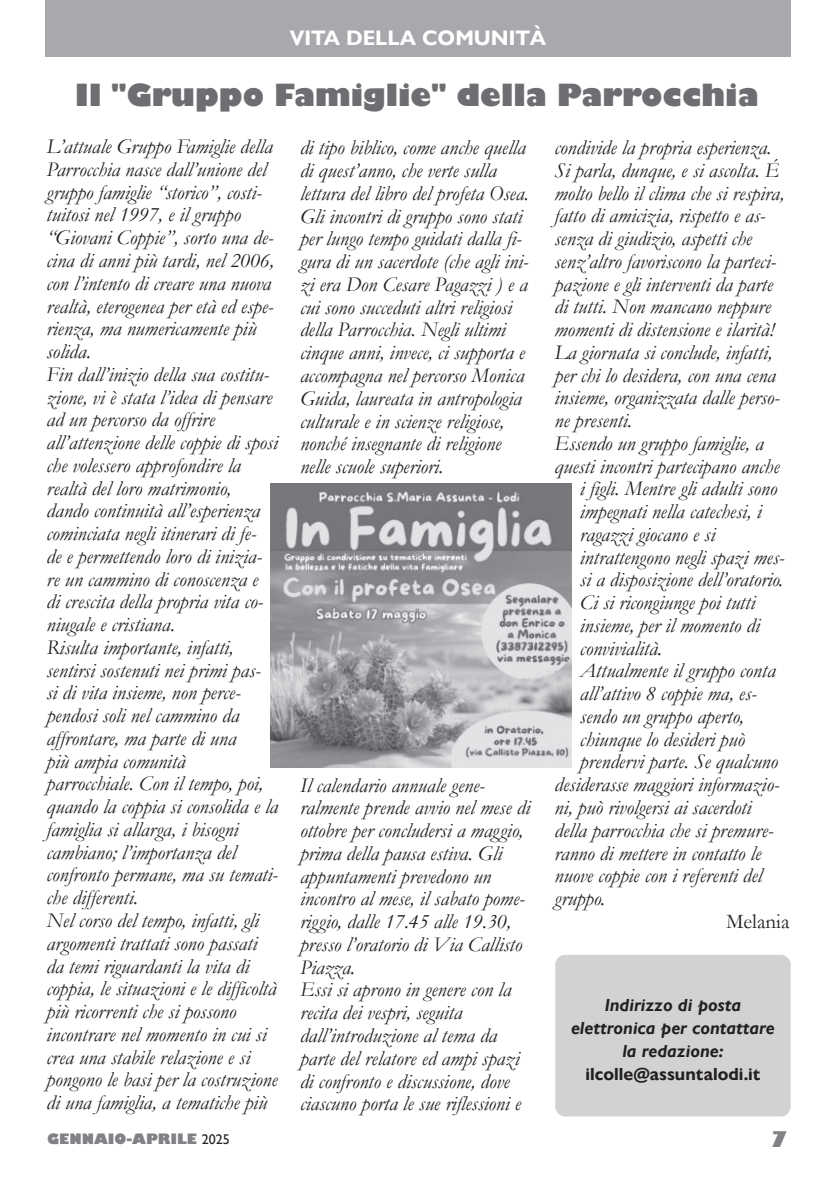
<style>
.page{position:relative;width:819px;height:1191px;background:#fff}
.page>*{position:absolute;margin:0;border:0;box-sizing:border-box;transform-origin:0 0}
.t1{font:800 29.75px "Gill Sans Nova";color:#6d6e71}
.t2{font:italic 21px/22.8px "Garamond";color:#231f20}
.t3{font:700 21px "Gill Sans Nova";color:#fff}
.t4{font:21px "Garamond";color:#231f20}
.t5{font:800 21px "Gill Sans";color:#808285}
.t6{font:italic 700 17.5px/22.8px "Gill Sans Nova";color:#231f20;text-align:center}
.t7{font:700 17.5px "Gill Sans Nova";letter-spacing:.005em;color:#231f20}
.t8{font:800 14px "Gill Sans";color:#808285}
.s1{font-family:"Gill Sans Nova";font-weight:400;color:#231f20}
</style>
<div class="page">
<div style="left:46px;top:0;width:745px;height:56px;background:#a8a9ad"></div>
<img style="left:271px;top:483px;width:301px;height:285px">
<div style="left:555px;top:954px;width:235px;height:162px;background:#d1d2d4;border-radius:10px"></div>
<p class="t3" style="left:290px;top:25px;width:258px">VITA DELLA COMUNITÀ</p>
<h1 class="t1" style="left:75px;top:76px;width:685px">Il "Gruppo Famiglie" della Parrocchia</h1>
<p class="t2" style="left:554px;top:135px;width:218px">condivide la propria esperienza.</p>
<p class="t2" style="left:554px;top:158px;width:226px">Si parla, dunque, e si ascolta. É</p>
<p class="t2" style="left:554px;top:181px;width:231px">molto bello il clima che si respira,</p>
<p class="t2" style="left:554px;top:204px;width:211px">fatto di amicizia, rispetto e as-</p>
<p class="t2" style="left:554px;top:226px;width:199px">senza di giudizio, aspetti che</p>
<p class="t2" style="left:554px;top:249px;width:222px">senz’altro favoriscono la parteci-</p>
<p class="t2" style="left:554px;top:272px;width:220px">pazione e gli interventi da parte</p>
<p class="t2" style="left:554px;top:295px;width:218px">di tutti. Non mancano neppure</p>
<p class="t2" style="left:554px;top:317px;width:221px">momenti di distensione e ilarità!</p>
<p class="t2" style="left:554px;top:340px;width:219px">La giornata si conclude, infatti,</p>
<p class="t2" style="left:554px;top:363px;width:223px">per chi lo desidera, con una cena</p>
<p class="t2" style="left:554px;top:386px;width:226px">insieme, organizzata dalle perso-</p>
<p class="t2" style="left:554px;top:408px;width:79px">ne presenti.</p>
<p class="t2" style="left:554px;top:431px;width:210px">Essendo un gruppo famiglie, a</p>
<p class="t2" style="left:554px;top:454px;width:226px">questi incontri partecipano anche</p>
<p class="t2" style="left:580px;top:477px;width:199px">i figli. Mentre gli adulti sono</p>
<p class="t2" style="left:580px;top:499px;width:183px">impegnati nella catechesi, i</p>
<p class="t2" style="left:580px;top:522px;width:137px">ragazzi giocano e si</p>
<p class="t2" style="left:580px;top:545px;width:205px">intrattengono negli spazi mes-</p>
<p class="t2" style="left:580px;top:568px;width:205px">si a disposizione dell’oratorio.</p>
<p class="t2" style="left:580px;top:590px;width:177px">Ci si ricongiunge poi tutti</p>
<p class="t2" style="left:580px;top:613px;width:181px">insieme, per il momento di</p>
<p class="t2" style="left:580px;top:636px;width:84px">convivialità.</p>
<p class="t2" style="left:580px;top:659px;width:197px">Attualmente il gruppo conta</p>
<p class="t2" style="left:580px;top:681px;width:177px">all’attivo 8 coppie ma, es-</p>
<p class="t2" style="left:580px;top:704px;width:165px">sendo un gruppo aperto,</p>
<p class="t2" style="left:580px;top:727px;width:166px">chiunque lo desideri può</p>
<p class="t2" style="left:580px;top:750px;width:200px">prendervi parte. Se qualcuno</p>
<p class="t2" style="left:554px;top:772px;width:225px">desiderasse maggiori informazio-</p>
<p class="t2" style="left:554px;top:795px;width:198px">ni, può rivolgersi ai sacerdoti</p>
<p class="t2" style="left:554px;top:818px;width:219px">della parrocchia che si premure-</p>
<p class="t2" style="left:554px;top:841px;width:208px">ranno di mettere in contatto le</p>
<p class="t2" style="left:554px;top:863px;width:209px">nuove coppie con i referenti del</p>
<p class="t2" style="left:554px;top:886px;width:52px">gruppo.</p>
<p class="t4" style="left:726px;top:907px;width:65px">Melania</p>
<p class="t2" style="left:46px;top:135px;width:233px">L’attuale Gruppo Famiglie della<br>Parrocchia nasce dall’unione del gruppo famiglie “storico”, costi&shy;tuitosi nel 1997, e il gruppo “Giovani Coppie”, sorto una de&shy;cina di anni più tardi, nel 2006, con l’intento di creare una nuova realtà, eterogenea per età ed espe&shy;rienza, ma numericamente più solida.<br>Fin dall’inizio della sua costitu&shy;zione, vi è stata l’idea di pensare ad un percorso da offrire all’attenzione delle coppie di sposi che volessero approfondire la realtà del loro matrimonio, dando continuità all’esperienza cominciata negli itinerari di fe-<br>de e permettendo loro di inizia&shy;re un cammino di conoscenza e<br>di crescita della propria vita co&shy;niugale e cristiana.<br>Risulta importante, infatti, sentirsi sostenuti nei primi pas-<br>si di vita insieme, non perce&shy;pendosi soli nel cammino da affrontare, ma parte di una<br>più ampia comunità<br>parrocchiale. Con il tempo, poi, quando la coppia si consolida e la famiglia si allarga, i bisogni cambiano; l’importanza del confronto permane, ma su temati&shy;che differenti.<br>Nel corso del tempo, infatti, gli argomenti trattati sono passati da temi riguardanti la vita di coppia, le situazioni e le difficoltà più ricorrenti che si possono incontrare nel momento in cui si crea una stabile relazione e si pongono le basi per la costruzione di una famiglia, a tematiche più</p>
<p class="t2" style="left:300px;top:136px;width:230px">di tipo biblico, come anche quella di quest’anno, che verte sulla lettura del libro del profeta Osea.<br>Gli incontri di gruppo sono stati per lungo tempo guidati dalla fi&shy;gura di un sacerdote (che agli ini&shy;zi era Don Cesare Pagazzi ) e a cui sono succeduti altri religiosi della Parrocchia. Negli ultimi cinque anni, invece, ci supporta e accompagna nel percorso Monica<br>Guida, laureata in antropologia culturale e in scienze religiose, nonché insegnante di religione nelle scuole superiori.</p>
<p class="t2" style="left:300px;top:773px;width:232px">Il calendario annuale gene&shy;ralmente prende avvio nel mese di ottobre per concludersi a maggio, prima della pausa estiva. Gli appuntamenti prevedono un incontro al mese, il sabato pome&shy;riggio, dalle 17.45 alle 19.30, presso l’oratorio di Via Callisto<br>Piazza.<br>Essi si aprono in genere con la recita dei vespri, seguita dall’introduzione al tema da parte del relatore ed ampi spazi di confronto e discussione, dove ciascuno porta le sue riflessioni e</p>
<p class="t6" style="left:571px;top:994px;width:205px">Indirizzo di posta elettronica per contattare la redazione:</p>
<p class="t7" style="left:585px;top:1063px;width:177px">ilcolle@assuntalodi.it</p>
<p class="t8" style="left:47px;top:1133px;width:184px">GENNAIO-APRILE <span class="s1">2025</span></p>
<p class="t5" style="left:770px;top:1131px;width:19px">7</p>
</div>
